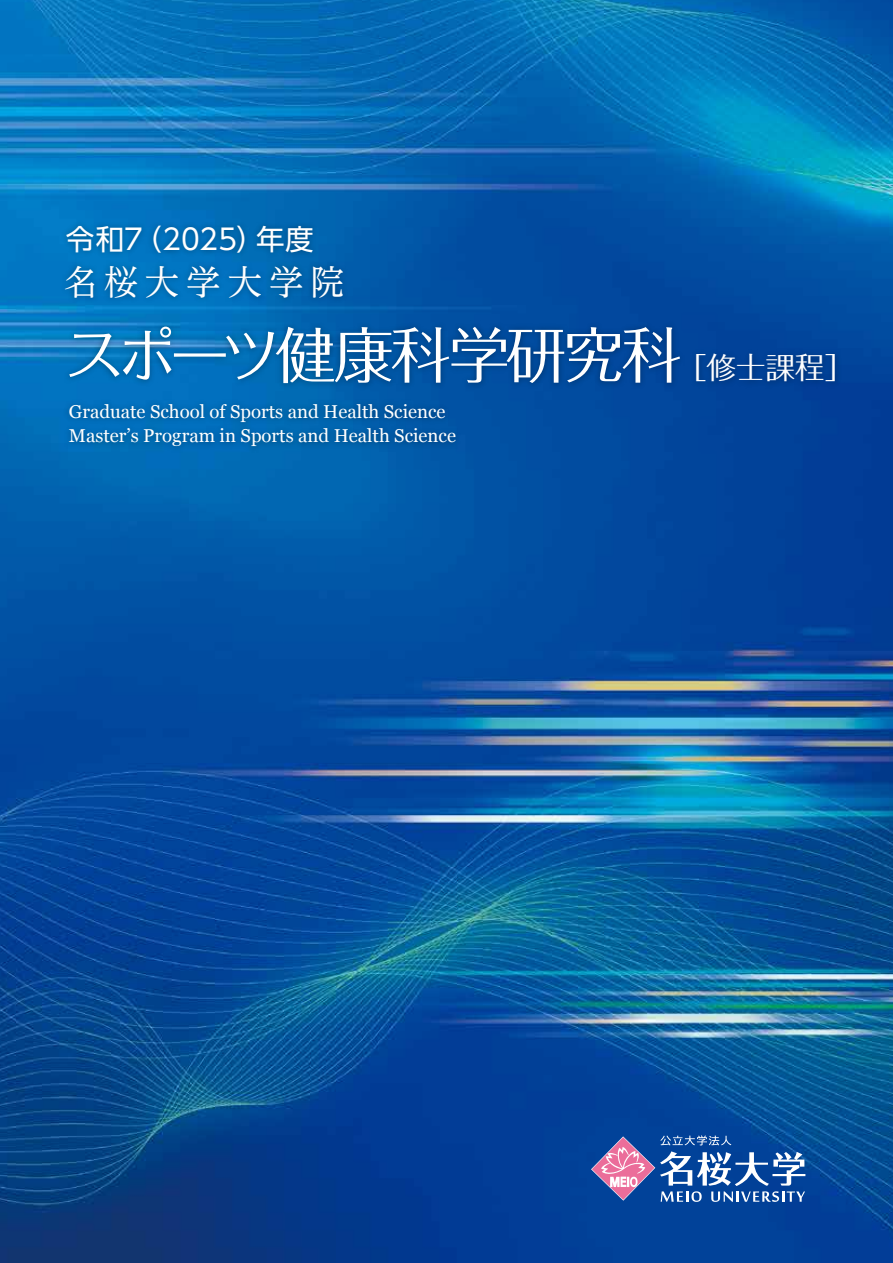
<style>
.page{position:relative;width:893px;height:1263px;background:#fff}
.page>*{position:absolute;margin:0;border:0;box-sizing:border-box;transform-origin:0 0}
.t1{font:60.75px "Folk Pro";letter-spacing:-.06em;color:#fff}
.t2{font:34.5px "UD Reimin Pro";letter-spacing:.19em;color:#fff}
.t3{font:28.5px "UD Shin Go Pr 6";letter-spacing:.01em;color:#fff}
.t4{font:18.6px/24.6px "Georgia";color:#fff}
.s1{font-size:30px}
</style>
<div class="page">
<img style="left:0;top:0;width:893px;height:1263px">
<svg style="left:591px;top:1135px;width:214px;height:67px;background:#4d6dad"></svg>
<img style="left:55px;top:216px;width:809px;height:241px">
<h3 class="t3" style="left:66px;top:216px;width:249px">令和7（2025）年度</h3>
<h2 class="t2" style="left:64px;top:254px;width:282px">名桜大学大学院</h2>
<h1 class="t1" style="left:64px;top:304px;width:793px">スポーツ健康科学研究科<span class="s1">［修士課程］</span></h1>
<p class="t4" style="left:69px;top:398px;width:389px">Graduate School of Sports and Health Science<br>Master’s Program in Sports and Health Science</p>
</div>
